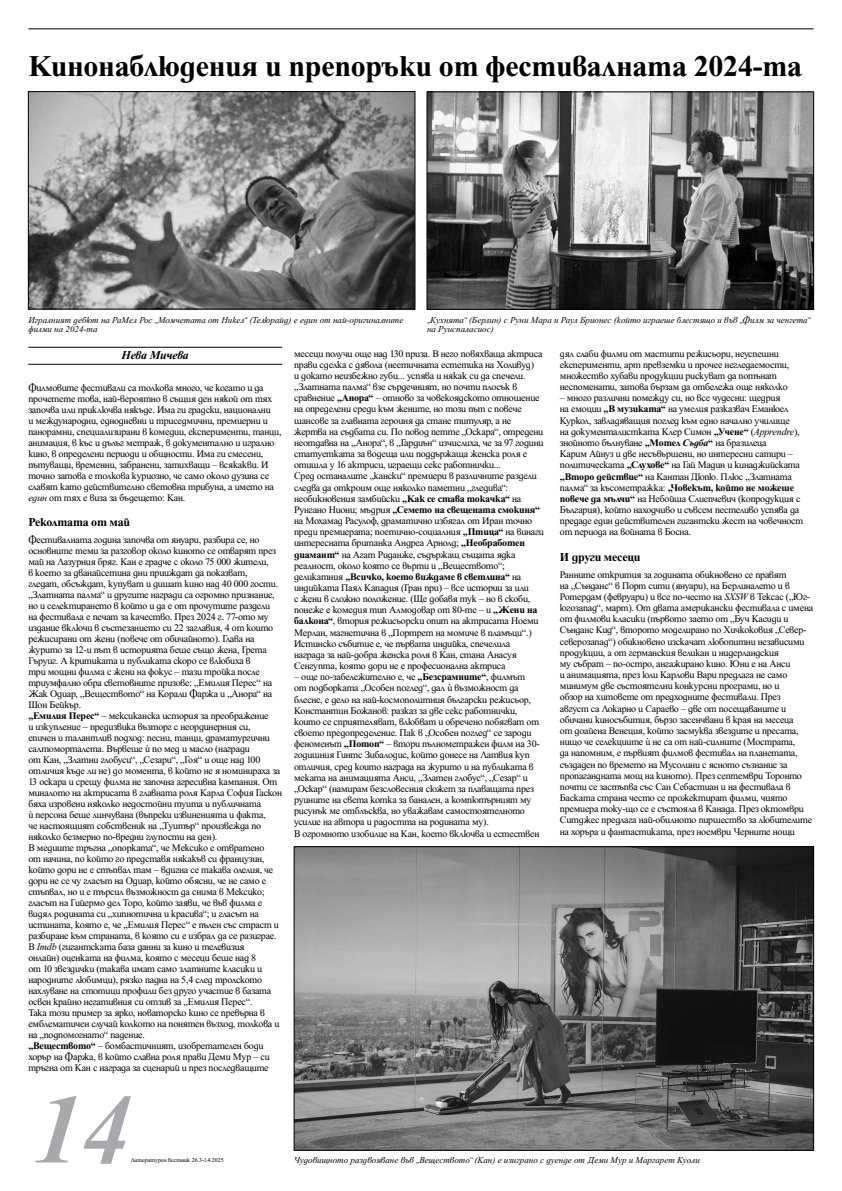
<style>
.page{position:relative;width:842px;height:1191px;background:#fff}
.page>*{position:absolute;margin:0;border:0;box-sizing:border-box;transform-origin:0 0}
.t1{font:italic 700 98px "Tempora Bg";color:#a7a9ac}
.t2{font:700 30px "Tempora Bg";letter-spacing:-.01em;color:#000}
.t3{font:700 12px "Tempora Bg";letter-spacing:-.02em;color:#000}
.t4{font:italic 700 12px "Tempora Bg";letter-spacing:-.02em;color:#000}
.t5{font:10px/11.2px "Tempora Bg";letter-spacing:-.02em;color:#000}
.t6{font:italic 9px/9px "Tempora Bg";color:#000}
.t7{font:6px "Tempora Bg";color:#000}
.s1{font-style:italic}
.s2{font-weight:700}
.s3{font-weight:700;font-style:italic}
</style>
<div class="page">
<hr style="left:28px;top:28px;width:786px;height:1px;background:#000">
<hr style="left:28px;top:347px;width:254px;height:1px;background:#000">
<hr style="left:28px;top:364px;width:254px;height:1px;background:#000">
<img style="left:30px;top:93px;width:383px;height:214px">
<div style="left:28px;top:91px;width:387px;height:218px;border:1px solid #000"></div>
<img style="left:429px;top:94px;width:383px;height:213px">
<div style="left:427px;top:92px;width:387px;height:217px;border:1px solid #000"></div>
<img style="left:296px;top:848px;width:516px;height:300px">
<div style="left:294px;top:846px;width:520px;height:304px;border:1px solid #000"></div>
<h2 class="t2" style="left:28px;top:48px;width:775px">Кинонаблюдения и препоръки от фестивалната 2024-та</h2>
<p class="t6" style="left:28px;top:316px;width:377px">Игралният дебют на РаМел Рос „Момчетата от Никел“ (Телюрайд) е един от най-оригиналните филми на 2024-та</p>
<p class="t6" style="left:427px;top:316px;width:385px">„Кухнята“ (Берлин) с Руни Мара и Раул Брионес (който играеше блестящо и във „Филм за ченгета“ на Руиспаласиос)</p>
<p class="t4" style="left:122px;top:348px;width:69px">Нева Мичева</p>
<p class="t5" style="left:28px;top:382px;width:255px">Филмовите фестивали са толкова много, че когато и да прочетете това, най-вероятно в същия ден някой от тях започва или приключва някъде. Има ги градски, национални<br>и международни, еднодневни и триседмични, премиерни и панорамни, специализирани в комедии, експерименти, танци, анимация, в къс и дълъг метраж, в документално и игрално кино, в определени периоди и общности. Има ги смесени, пътуващи, временни, забранени, затихващи – всякакви. И точно затова е толкова куриозно, че само около дузина се славят като действително световна трибуна, а името на <span class="s1">един</span> от тях е виза за бъдещето: Кан.</p>
<p class="t3" style="left:28px;top:515px;width:103px">Реколтата от май</p>
<p class="t5" style="left:28px;top:534px;width:255px">Фестивалната година започва от януари, разбира се, но основните теми за разговор около киното се отварят през май на Лазурния бряг. Кан е градче с около 75 000 жители,<br>в което за дванайсетина дни прииждат да показват,<br>гледат, обсъждат, купуват и дишат кино над 40 000 гости. „Златната палма“ и другите награди са огромно признание, но и селектирането в който и да е от прочутите раздели<br>на фестивала е печат за качество. През 2024 г. 77-ото му издание включи в състезанието си 22 заглавия, 4 от които режисирани от жени (повече от обичайното). Глава на журито за 12-и път в историята беше също жена, Грета Гъруиг. А критиката и публиката скоро се влюбиха в<br>три мощни филма с жени на фокус – тази тройка после триумфално обра световните призове: „Емилия Перес“ на Жак Одиар, „Веществото“ на Корали Фаржа и „Анора“ на Шон Бейкър.<br><span class="s2">„Емилия Перес“</span> – мексиканска история за преображение<br>и изкупление – предизвика възторг с неординерния си,<br>епичен и талантлив подход: песни, танци, драматургични салтоморталета. Вървеше є по мед и масло (награди<br>от Кан, „Златни глобуси“, „Сезари“, „Гоя“ и още над 100 отличия къде ли не) до момента, в който не я номинираха за 13 оскара и срещу филма не започна агресивна кампания. От миналото на актрисата в главната роля Карла София Гаскон бяха изровени няколко недостойни туита и публичната<br>є персона беше линчувана (въпреки извиненията и факта,<br>че настоящият собственик на „Туитър“ произвежда по няколко безмерно по-вредни глупости на ден).<br>В медиите тръгна „опорката“, че Мексико е отвратено<br>от начина, по който го представя някакъв си французин, който дори не е стъпвал там – вдигна се такава олелия, че дори не се чу гласът на Одиар, който обясни, че не само е стъпвал, но и е търсил възможност да снима в Мексико; гласът на Гийермо дел Торо, който заяви, че във филма е видял родината си „хипнотична и красива“; и гласът на истината, която е, че „Емилия Перес“ е пълен със страст и разбиране към страната, в която си е избрал да се разиграе.<br>В <span class="s1">Imdb</span> (гигантската база данни за кино и телевизия<br>онлайн) оценката на филма, която с месеци беше над 8<br>от 10 звездички (такава имат само златните класики и народните любимци), рязко падна на 5,4 след тролското нахлуване на стотици профили без друго участие в базата освен крайно негативния си отзив за „Емилия Перес“.<br>Така този пример за ярко, новаторско кино се превърна в емблематичен случай колкото на понятен възход, толкова и на „подпомогнато“ падение.<br><span class="s2">„Веществото“</span> – бомбастичният, изобретателен боди хорър на Фаржа, в който славна роля прави Деми Мур – си тръгна от Кан с награда за сценарий и през последващите</p>
<h1 class="t1" style="left:33px;top:1073px;width:100px">14</h1>
<p class="t7" style="left:131px;top:1157px;width:94px">Литературен вестник 26.3-1.4.2025</p>
<p class="t5" style="left:294px;top:347px;width:251px">месеци получи още над 130 приза. В него повяхваща актриса прави сделка с дявола (неетичната естетика на Холивуд)<br>и докато неизбежно губи... успява и някак си да спечели. „Златната палма“ взе сърдечният, но почти плосък в сравнение <span class="s2">„Анора“</span> – отново за човекоядското отношение на определени среди към жените, но този път с повече шансове за главната героиня да стане титуляр, а не жертва на съдбата си. По повод петте „Оскара“, отредени неотдавна на „Анора“, в „Гардиън“ изчислиха, че за 97 години статуетката за водеща или поддържаща женска роля е отишла у 16 актриси, играещи секс работнички...<br>Сред останалите „кански“ премиери в различните раздели следва да откроим още няколко паметни „гледива“: необикновения замбийски <span class="s2">„Как се става токачка“</span> на Рунгано Ниони; мъдрия <span class="s2">„Семето на свещената смокиня“ </span>на Мохамад Расулоф, драматично избягал от Иран точно преди премиерата; поетично-социалния <span class="s2">„Птица“</span> на винаги интересната британка Андреа Арнолд; <span class="s2">„Необработен диамант“</span> на Агат Риданже, съдържащ същата ядка реалност, около която се върти и „Веществото“; деликатния <span class="s2">„Всичко, което виждаме в светлина“</span> на индийката Паял Кападия (Гран при) – все истории за или<br>с жени в сложно положение. (Ще добавя тук – но в скоби, понеже е комедия тип Алмодовар от 80-те – и <span class="s2">„Жени на балкона“</span>, втория режисьорски опит на актрисата Ноеми Мерлан, магнетична в „Портрет на момиче в пламъци“.)<br>Истинско събитие е, че първата индийка, спечелила<br>награда за най-добра женска роля в Кан, стана Анасуя Сенгупта, която дори не е професионална актриса</p>
<p class="t5" style="left:294px;top:671px;width:247px">– още по-забележително е, че <span class="s2">„Безсрамните“</span>, филмът от подборката „Особен поглед“, дал є възможност да блесне, е дело на най-космополитния български режисьор, Константин Божанов: разказ за две секс работнички, които се сприятеляват, влюбват и обречено побягват от своето предопределение. Пак в „Особен поглед“ се зароди феноменът <span class="s2">„Потоп“</span> – втори пълнометражен филм на 30- годишния Гинтс Зибалодис, който донесе на Латвия куп отличия, сред които награда на журито и на публиката в меката на анимацията Анси, „Златен глобус“, „Сезар“ и „Оскар“ (намирам безсловесния сюжет за плаващата през руините на света котка за банален, а компютърният му рисунък ме отблъсква, но уважавам самостоятелното усилие на автора и радостта на родината му).<br>В огромното изобилие на Кан, което включва и естествен</p>
<p class="t5" style="left:560px;top:347px;width:231px">дял слаби филми от мастити режисьори, неуспешни експерименти, арт превземки и прочее негледаемости, множество хубави продукции рискуват да потънат неспоменати, затова бързам да отбележа още няколко</p>
<p class="t5" style="left:560px;top:392px;width:245px">– много различни помежду си, но все чудесни: щедрия<br>на емоции <span class="s2">„В музиката“</span> на умелия разказвач Еманюел Куркол, завладяващия поглед към едно начално училище<br>на документалистката Клер Симон <span class="s2">„Учене“</span> (<span class="s1">Apprendre</span>), знойното бълнуване <span class="s2">„Мотел</span> <span class="s3">Съдба</span><span class="s2">“</span> на бразилеца<br>Карим Айнуз и две несъвършени, но интересни сатири – политическата <span class="s2">„Слухове“</span> на Гай Мадин и кинаджийската <span class="s2">„Второ действие“</span> на Кантан Дюпю. Плюс „Златната палма“ за късометражка: <span class="s2">„Човекът, който не можеше повече да мълчи“</span> на Небойша Слиепчевич (копродукция с България), който находчиво и съвсем пестеливо успява да предаде един действителен гигантски жест на човечност от периода на войната в Босна.</p>
<p class="t3" style="left:560px;top:550px;width:82px">И други месеци</p>
<p class="t5" style="left:560px;top:568px;width:255px">Ранните открития за годината обикновено се правят<br>на „Сънданс“ в Порт сити (януари), на Берлиналето и в Ротердам (февруари) и все по-често на <span class="s1">SXSW</span> в Тексас („Юг&shy;югозапад“, март). От двата американски фестивала с имена от филмови класики (първото заето от „Буч Касиди и Сънданс Кид“, второто моделирано по Хичкоковия „Север&shy;северозапад“) обикновено изскачат любопитни независими продукции, а от германския великан и нидерландския<br>му събрат – по-остро, ангажирано кино. Юни е на Анси<br>и анимацията, през юли Карлови Вари предлага не само минимум две състоятелни конкурсни програми, но и<br>обзор на хитовете от предходните фестивали. През<br>август са Локарно и Сараево – две от посещаваните и обичани киносъбития, бързо засенчвани в края на месеца<br>от доайена Венеция, който засмуква звездите и пресата, нищо че селекциите є не са от най-силните (Мострата,<br>да напомним, е първият филмов фестивал на планетата, създаден по времето на Мусолини с ясното съзнание за пропагандната мощ на киното). През септември Торонто почти се застъпва със Сан Себастиан и на фестивала в Баската страна често се прожектират филми, чиято премиера току-що се е състояла в Канада. През октомври Ситджес предлага най-обилното пиршество за любителите на хоръра и фантастиката, през ноември Черните нощи</p>
<p class="t6" style="left:294px;top:1155px;width:407px">Чудовищното раздвояване във „Веществото“ (Кан) е изиграно с дуенде от Деми Мур и Маргарет Куоли</p>
</div>
